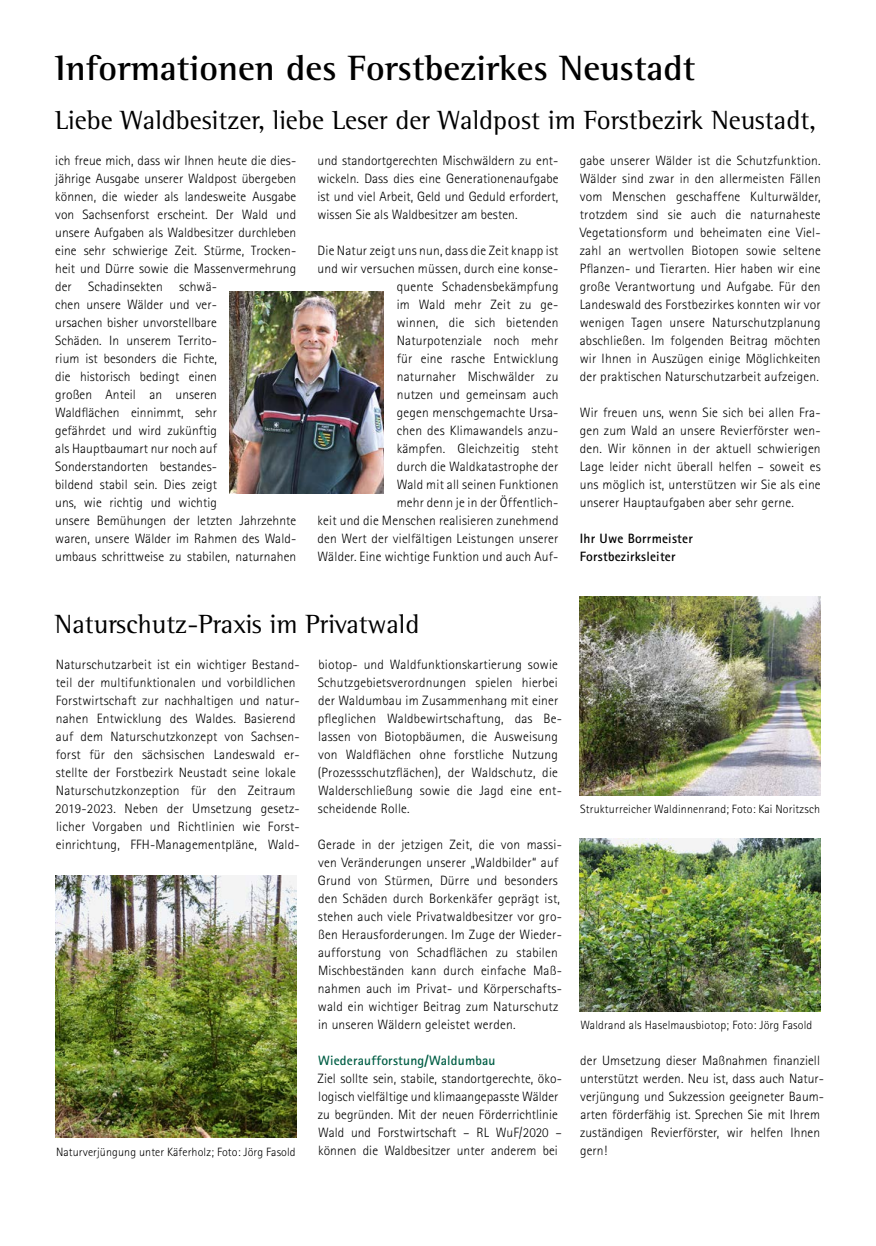
<style>
.page{position:relative;width:876px;height:1246px;background:#fff}
.page>*{position:absolute;margin:0;border:0;box-sizing:border-box;transform-origin:0 0}
.t1{font:700 36px "Rotis Semi Serif Std";color:#000}
.t2{font:27px "Rotis Semi Serif Std";color:#000}
.t3{font:300 13.5px/18px "Rotis Sans Serif Std";letter-spacing:.015em;color:#000}
.t4{font:700 13.5px/18px "Rotis Sans Serif Std";letter-spacing:.015em;color:#000}
.t5{font:700 13.5px "Rotis Sans Serif Std";letter-spacing:.015em;color:#005e45}
.t6{font:300 12px "Rotis Sans Serif Std";letter-spacing:.015em;color:#000}
</style>
<div class="page">
<img style="left:55px;top:876px;width:241px;height:261px">
<img style="left:580px;top:596px;width:241px;height:199px">
<img style="left:580px;top:839px;width:241px;height:172px">
<img style="left:230px;top:292px;width:154px;height:201px">
<h1 class="t1" style="left:55px;top:47px;width:642px">Informationen des Forstbezirkes Neustadt</h1>
<h2 class="t2" style="left:55px;top:104px;width:762px">Liebe Waldbesitzer, liebe Leser der Waldpost im Forstbezirk Neustadt,</h2>
<p class="t3" style="left:55px;top:152px;width:242px;text-align:justify">ich freue mich, dass wir Ihnen heute die dies&shy;jährige Ausgabe unserer Waldpost übergeben können, die wieder als landesweite Ausgabe von Sachsenforst erscheint. Der Wald und unsere Aufgaben als Waldbesitzer durchleben eine sehr schwierige Zeit. Stürme, Trocken&shy;heit und Dürre sowie die Massenvermehrung der Schadinsekten schwä-</p>
<p class="t3" style="left:317px;top:152px;width:242px;text-align:justify">und standortgerechten Mischwäldern zu ent&shy;wickeln. Dass dies eine Generationenaufgabe ist und viel Arbeit, Geld und Geduld erfordert, wissen Sie als Waldbesitzer am besten.</p>
<p class="t3" style="left:580px;top:151px;width:242px;text-align:justify">gabe unserer Wälder ist die Schutzfunktion.<br>Wälder sind zwar in den allermeisten Fällen vom Menschen geschaffene Kulturwälder, trotzdem sind sie auch die naturnaheste Vegetationsform und beheimaten eine Viel&shy;zahl an wertvollen Biotopen sowie seltene Pfanzen- und Tierarten. Hier haben wir eine große Verantwortung und Aufgabe. Für den Landeswald des Forstbezirkes konnten wir vor wenigen Tagen unsere Naturschutzplanung abschließen. Im folgenden Beitrag möchten wir Ihnen in Auszügen einige Möglichkeiten der praktischen Naturschutzarbeit aufzeigen.</p>
<p class="t3" style="left:580px;top:403px;width:242px;text-align:justify">Wir freuen uns, wenn Sie sich bei allen Fra&shy;gen zum Wald an unsere Revierförster wen&shy;den. Wir können in der aktuell schwierigen Lage leider nicht überall helfen – soweit es uns möglich ist, unterstützen wir Sie als eine unserer Hauptaufgaben aber sehr gerne.</p>
<p class="t4" style="left:580px;top:529px;width:115px">Ihr Uwe Borrmeister<br>Forstbezirksleiter</p>
<p class="t3" style="left:317px;top:242px;width:242px;text-align:right">Die Natur zeigt uns nun, dass die Zeit knapp ist und wir versuchen müssen, durch eine konse&shy;quente Schadensbekämpfung</p>
<p class="t3" style="left:55px;top:296px;width:163px">chen unsere Wälder und ver-</p>
<p class="t3" style="left:397px;top:295px;width:163px">im Wald mehr Zeit zu ge-</p>
<p class="t3" style="left:55px;top:314px;width:163px">ursachen bisher unvorstellbare</p>
<p class="t3" style="left:397px;top:313px;width:163px">winnen, die sich bietenden</p>
<p class="t3" style="left:55px;top:332px;width:163px">Schäden. In unserem Territo-</p>
<p class="t3" style="left:397px;top:331px;width:163px">Naturpotenziale noch mehr</p>
<p class="t3" style="left:55px;top:350px;width:163px">rium ist besonders die Fichte,</p>
<p class="t3" style="left:397px;top:349px;width:163px">für eine rasche Entwicklung</p>
<p class="t3" style="left:55px;top:368px;width:163px">die historisch bedingt einen</p>
<p class="t3" style="left:397px;top:367px;width:163px">naturnaher Mischwälder zu</p>
<p class="t3" style="left:55px;top:386px;width:163px">großen Anteil an unseren</p>
<p class="t3" style="left:397px;top:385px;width:163px">nutzen und gemeinsam auch</p>
<p class="t3" style="left:55px;top:404px;width:163px">Waldfächen einnimmt, sehr</p>
<p class="t3" style="left:397px;top:403px;width:163px">gegen menschgemachte Ursa-</p>
<p class="t3" style="left:55px;top:422px;width:163px">gefährdet und wird zukünftig</p>
<p class="t3" style="left:397px;top:421px;width:163px">chen des Klimawandels anzu-</p>
<p class="t3" style="left:55px;top:440px;width:163px">als Hauptbaumart nur noch auf</p>
<p class="t3" style="left:397px;top:439px;width:163px">kämpfen. Gleichzeitig steht</p>
<p class="t3" style="left:55px;top:458px;width:163px">Sonderstandorten bestandes-</p>
<p class="t3" style="left:397px;top:457px;width:163px">durch die Waldkatastrophe der</p>
<p class="t3" style="left:55px;top:476px;width:163px">bildend stabil sein. Dies zeigt</p>
<p class="t3" style="left:397px;top:475px;width:163px">Wald mit all seinen Funktionen</p>
<p class="t3" style="left:55px;top:494px;width:242px">uns, wie richtig und wichtig<br>unsere Bemühungen der letzten Jahrzehnte waren, unsere Wälder im Rahmen des Wald&shy;umbaus schrittweise zu stabilen, naturnahen</p>
<p class="t3" style="left:317px;top:493px;width:242px;text-align:justify;text-indent:79px">mehr denn je in der Öffentlich&shy;keit und die Menschen realisieren zunehmend den Wert der vielfältigen Leistungen unserer Wälder. Eine wichtige Funktion und auch Auf-</p>
<h2 class="t2" style="left:55px;top:608px;width:366px">Naturschutz-Praxis im Privatwald</h2>
<p class="t3" style="left:55px;top:656px;width:246px">Naturschutzarbeit ist ein wichtiger Bestand&shy;teil der multifunktionalen und vorbildlichen Forstwirtschaft zur nachhaltigen und natur&shy;nahen Entwicklung des Waldes. Basierend auf dem Naturschutzkonzept von Sachsen&shy;forst für den sächsischen Landeswald er&shy;stellte der Forstbezirk Neustadt seine lokale Naturschutzkonzeption für den Zeitraum 2019-2023. Neben der Umsetzung gesetz&shy;licher Vorgaben und Richtlinien wie Forst&shy;einrichtung, FFH-Managementpläne, Wald-</p>
<p class="t3" style="left:318px;top:656px;width:246px">biotop- und Waldfunktionskartierung sowie Schutzgebietsverordnungen spielen hierbei der Waldumbau im Zusammenhang mit einer pfeglichen Waldbewirtschaftung, das Be&shy;lassen von Biotopbäumen, die Ausweisung von Waldfächen ohne forstliche Nutzung (Prozessschutzfächen), der Waldschutz, die Walderschließung sowie die Jagd eine ent&shy;scheidende Rolle.</p>
<p class="t3" style="left:318px;top:836px;width:246px">Gerade in der jetzigen Zeit, die von massi&shy;ven Veränderungen unserer „Waldbilder“ auf Grund von Stürmen, Dürre und besonders den Schäden durch Borkenkäfer geprägt ist, stehen auch viele Privatwaldbesitzer vor gro&shy;ßen Herausforderungen. Im Zuge der Wieder&shy;aufforstung von Schadfächen zu stabilen Mischbeständen kann durch einfache Maß&shy;nahmen auch im Privat- und Körperschafts&shy;wald ein wichtiger Beitrag zum Naturschutz in unseren Wäldern geleistet werden.</p>
<h3 class="t5" style="left:318px;top:1052px;width:179px">Wiederaufforstung/Waldumbau</h3>
<p class="t3" style="left:317px;top:1069px;width:246px">Ziel sollte sein, stabile, standortgerechte, öko&shy;logisch vielfältige und klimaangepasste Wälder zu begründen. Mit der neuen Förderrichtlinie Wald und Forstwirtschaft – RL WuF/2020 – können die Waldbesitzer unter anderem bei</p>
<p class="t6" style="left:56px;top:1145px;width:241px">Naturverjüngung unter Käferholz; Foto: Jörg Fasold</p>
<p class="t6" style="left:580px;top:802px;width:242px">Strukturreicher Waldinnenrand; Foto: Kai Noritzsch</p>
<p class="t6" style="left:580px;top:1018px;width:233px">Waldrand als Haselmausbiotop; Foto: Jörg Fasold</p>
<p class="t3" style="left:580px;top:1051px;width:245px">der Umsetzung dieser Maßnahmen fnanziell unterstützt werden. Neu ist, dass auch Natur&shy;verjüngung und Sukzession geeigneter Baum&shy;arten förderfähig ist. Sprechen Sie mit Ihrem zuständigen Revierförster, wir helfen Ihnen gern!</p>
</div>
